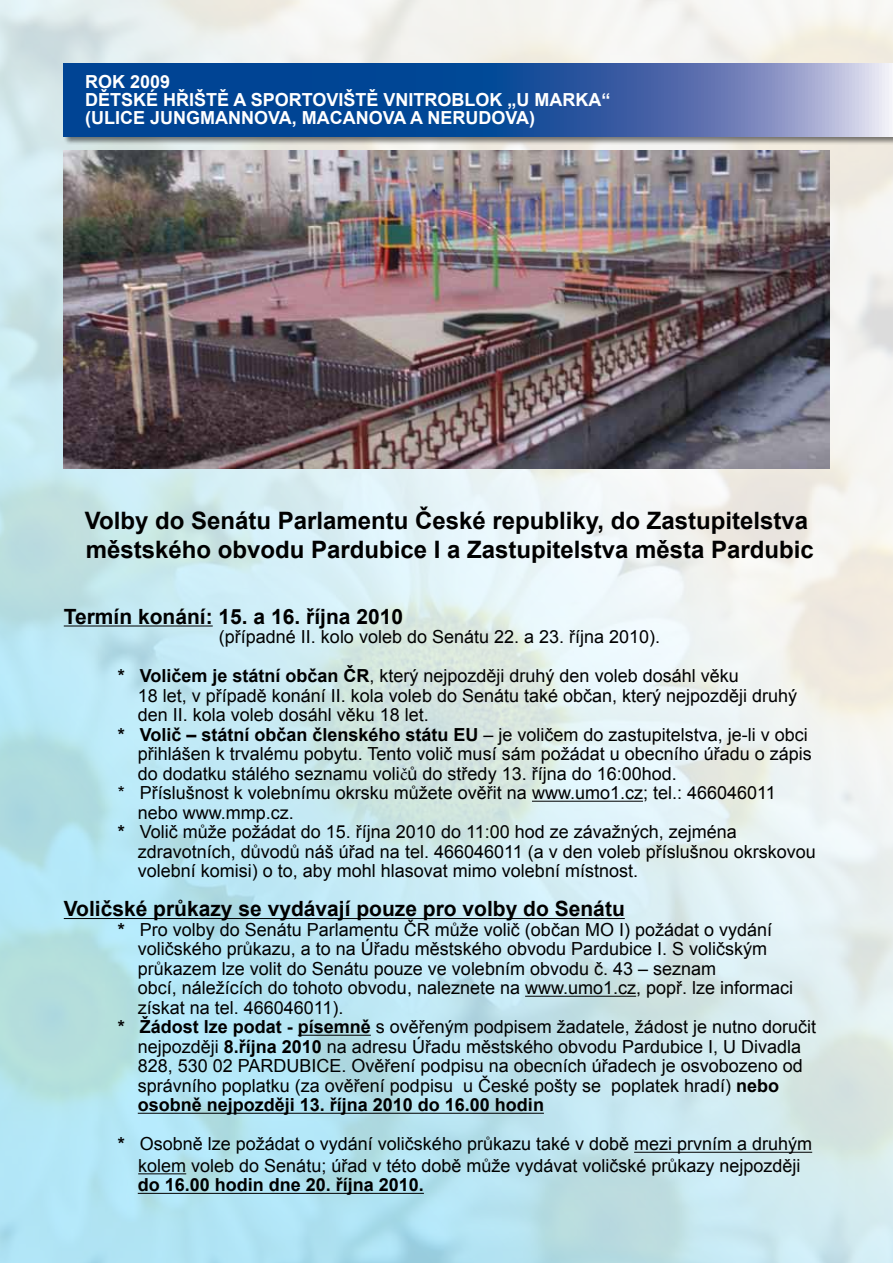
<style>
.page{position:relative;width:893px;height:1263px;background:#fff}
.page>*{position:absolute;margin:0;border:0;box-sizing:border-box;transform-origin:0 0}
.t1{font:700 24px/28.5px "Arial";color:#000}
.t2{font:700 21px "Arial";color:#000}
.t3{font:18px/39px "Arial";color:#000}
.t4{font:700 18px/18px "Arial";color:#fff}
.t5{font:700 18px "Arial";color:#000}
.s1{font-weight:700}
.s2{font-family:"Minion Pro"}
</style>
<div class="page">
<img style="left:0;top:0;width:893px;height:1263px">
<div style="left:63px;top:63px;width:830px;height:82px;background:#000;opacity:.5"></div>
<svg style="left:64px;top:64px;width:829px;height:72px;background:#3160a5"></svg>
<img style="left:64px;top:150px;width:765px;height:318px">
<hr style="left:64px;top:626px;width:149px;height:1px;background:#000">
<hr style="left:532px;top:801px;width:111px;height:1px;background:#000">
<hr style="left:64px;top:918px;width:561px;height:1px;background:#000">
<hr style="left:525px;top:996px;width:111px;height:1px;background:#000">
<hr style="left:298px;top:1035px;width:73px;height:1px;background:#000">
<hr style="left:138px;top:1113px;width:406px;height:1px;background:#000">
<hr style="left:634px;top:1152px;width:178px;height:1px;background:#000">
<hr style="left:138px;top:1173px;width:48px;height:1px;background:#000">
<hr style="left:138px;top:1193px;width:286px;height:1px;background:#000">
<p class="t4" style="left:85px;top:73px;width:527px">ROK 2009<br>DĚTSKÉ HŘIŠTĚ A SPORTOVIŠTĚ VNITROBLOK „U MARKA“ (ULICE JUNGMANNOVA, MACANOVA A NERUDOVA)</p>
<h1 class="t1" style="left:85px;top:507px;width:731px">Volby do Senátu Parlamentu České republiky, do Zastupitelstva městského obvodu Pardubice I a Zastupitelstva města Pardubic</h1>
<p class="t2" style="left:64px;top:602px;width:341px">Termín konání: 15. a 16. října 2010</p>
<p class="t3" style="left:118px;top:618px;width:622px;text-indent:101px">(případné II. kolo voleb do Senátu 22. a 23. října 2010).<br><span class="s1">* Voličem je státní občan ČR</span>, který nejpozději druhý den voleb dosáhl věku</p>
<p class="t3" style="left:138px;top:676px;width:661px">18 let, v případě konání II. kola voleb do Senátu také občan, který nejpozději druhý</p>
<p class="t3" style="left:138px;top:696px;width:293px">den II. kola voleb dosáhl věku 18 let.</p>
<p class="t3" style="left:118px;top:715px;width:691px"><span class="s1">* Volič – státní občan členského státu EU</span> – je voličem do zastupitelstva, je-li v obci</p>
<p class="t3" style="left:138px;top:735px;width:675px">přihlášen k trvalému pobytu. Tento volič musí sám požádat u obecního úřadu o zápis</p>
<p class="t3" style="left:138px;top:754px;width:540px">do dodatku stálého seznamu voli<span class="s2">č</span>ů do středy 13. října do 16:00hod.</p>
<p class="t3" style="left:118px;top:774px;width:659px">* Příslušnost k volebnímu okrsku můžete ověřit na www.umo1.cz; tel.: 466046011</p>
<p class="t3" style="left:138px;top:793px;width:158px">nebo www.mmp.cz.</p>
<p class="t3" style="left:118px;top:813px;width:621px"><span class="s1">*</span> Volič může požádat do 15. října 2010 do 11:00 hod ze závažných, zejména</p>
<p class="t3" style="left:138px;top:832px;width:680px">zdravotních, důvodů náš úřad na tel. 466046011 (a v den voleb příslušnou okrskovou</p>
<p class="t3" style="left:138px;top:852px;width:502px">volební komisi) o to, aby mohl hlasovat mimo volební místnost.</p>
<p class="t2" style="left:64px;top:895px;width:562px">Voličské průkazy se vydávají pouze pro volby do Senátu</p>
<p class="t3" style="left:118px;top:910px;width:656px"><span class="s1">*</span> Pro volby do Senátu Parlamentu ČR může volič (občan MO I) požádat o vydání</p>
<p class="t3" style="left:138px;top:930px;width:631px">voličského průkazu, a to na Úřadu městského obvodu Pardubice I. S voličským</p>
<p class="t3" style="left:138px;top:949px;width:580px">průkazem lze volit do Senátu pouze ve volebním obvodu č. 43 – seznam</p>
<p class="t3" style="left:138px;top:969px;width:657px">obcí, náležících do tohoto obvodu, naleznete na www.umo1.cz, popř. lze informaci</p>
<p class="t3" style="left:138px;top:988px;width:207px">získat na tel. 466046011).</p>
<p class="t3" style="left:118px;top:1008px;width:700px"><span class="s1">* Žádost lze podat - písemně</span> s ověřeným podpisem žadatele, žádost je nutno doručit</p>
<p class="t3" style="left:138px;top:1027px;width:665px">nejpozději <span class="s1">8.října 2010</span> na adresu Úřadu městského obvodu Pardubice I, U Divadla</p>
<p class="t3" style="left:138px;top:1047px;width:667px">828, 530 02 PARDUBICE. Ověření podpisu na obecních úřadech je osvobozeno od</p>
<p class="t3" style="left:138px;top:1066px;width:643px">správního poplatku (za ověření podpisu u České pošty se poplatek hradí) <span class="s1">nebo</span></p>
<p class="t5" style="left:138px;top:1093px;width:408px">osobně nejpozději 13. října 2010 do 16.00 hodin</p>
<p class="t3" style="left:118px;top:1133px;width:696px;line-height:21.6px;text-align:center"><span class="s1">*</span> Osobně lze požádat o vydání voličského průkazu také v době mezi prvním a druhým kolem voleb do Senátu; úřad v této době může vydávat voličské průkazy nejpozději</p>
<p class="t5" style="left:138px;top:1173px;width:288px">do 16.00 hodin dne 20. října 2010.</p>
</div>
